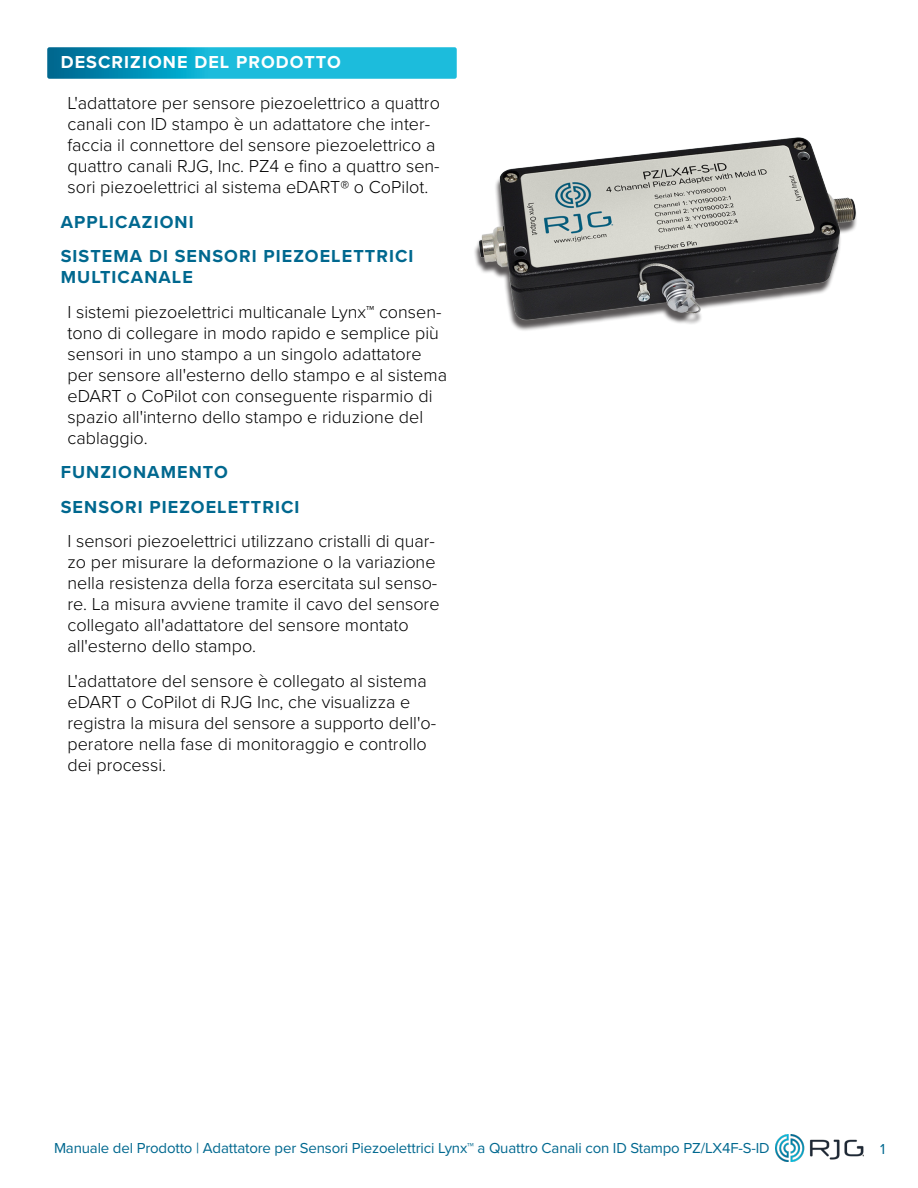
<style>
.page{position:relative;width:918px;height:1188px;background:#fff}
.page>*{position:absolute;margin:0;border:0;box-sizing:border-box;transform-origin:0 0}
.t1{font:300 18px/21px "Proxima Nova";color:#000}
.t2{font:700 18px/34.5px "Proxima Nova";letter-spacing:.06em;color:#00688f}
.t3{font:700 18px "Proxima Nova";letter-spacing:.06em;color:#fff}
.t4{font:15px "Proxima Nova";letter-spacing:-.01em;color:#00688f}
</style>
<div class="page">
<img style="left:776px;top:1134px;width:88px;height:27px">
<svg style="left:47px;top:47px;width:410px;height:32px;background:#15abcd"></svg>
<img style="left:474px;top:137px;width:383px;height:194px">
<p class="t3" style="left:61px;top:49px;width:282px">DESCRIZIONE DEL PRODOTTO</p>
<p class="t1" style="left:68px;top:92px;width:374px">L'adattatore per sensore piezoelettrico a quattro canali con ID stampo è un adattatore che inter‑ faccia il connettore del sensore piezoelettrico a quattro canali RJG, Inc. PZ4 e fino a quattro sen‑ sori piezoelettrici al sistema eDART® o CoPilot.</p>
<p class="t2" style="left:61px;top:204px;width:354px">APPLICAZIONI<br>SISTEMA DI SENSORI PIEZOELETTRICI</p>
<p class="t2" style="left:61px;top:260px;width:134px">MULTICANALE</p>
<p class="t1" style="left:68px;top:300px;width:381px">I sistemi piezoelettrici multicanale Lynx™ consen‑ tono di collegare in modo rapido e semplice più sensori in uno stampo a un singolo adattatore per sensore all'esterno dello stampo e al sistema eDART o CoPilot con conseguente risparmio di spazio all'interno dello stampo e riduzione del cablaggio.</p>
<p class="t2" style="left:61px;top:455px;width:240px">FUNZIONAMENTO<br>SENSORI PIEZOELETTRICI</p>
<p class="t1" style="left:68px;top:530px;width:374px">I sensori piezoelettrici utilizzano cristalli di quar‑ zo per misurare la deformazione o la variazione nella resistenza della forza esercitata sul senso‑ re. La misura avviene tramite il cavo del sensore collegato all'adattatore del sensore montato all'esterno dello stampo.</p>
<p class="t1" style="left:68px;top:669px;width:370px">L'adattatore del sensore è collegato al sistema eDART o CoPilot di RJG Inc, che visualizza e registra la misura del sensore a supporto dell'o‑ peratore nella fase di monitoraggio e controllo dei processi.</p>
<p class="t4" style="left:54px;top:1136px;width:717px">Manuale del Prodotto | Adattatore per Sensori Piezoelettrici Lynx™ a Quattro Canali con ID Stampo PZ/LX4F‑S‑ID</p>
<p class="t4" style="left:880px;top:1137px;width:7px">1</p>
</div>
